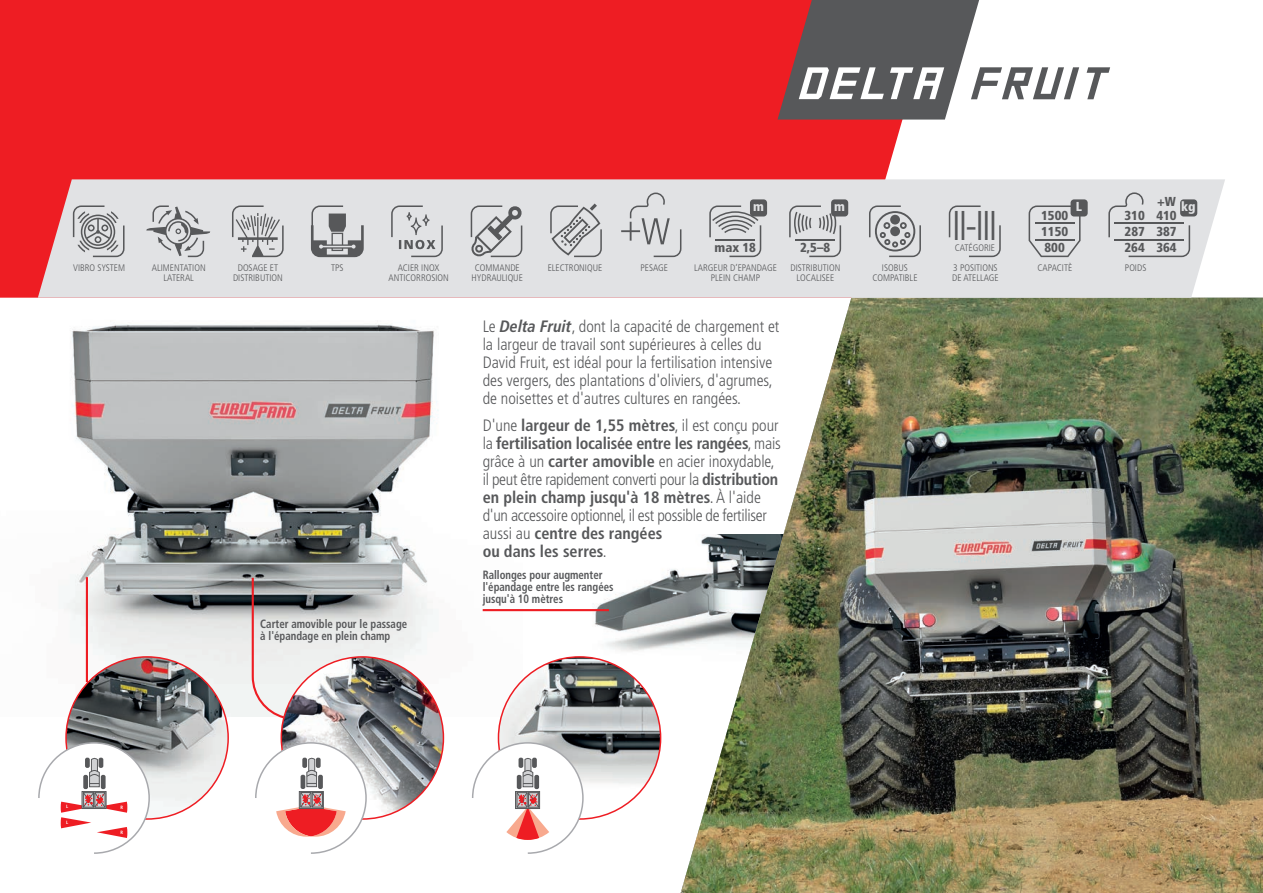
<style>
.page{position:relative;width:1263px;height:893px;background:#fff}
.page>*{position:absolute;margin:0;border:0;box-sizing:border-box;transform-origin:0 0}
.t1{font:300 condensed 41.55px "Frutiger LT Pro";color:#57585a}
.t2{font:300 condensed 16.5px/18px "Frutiger LT Pro";letter-spacing:-.02em;color:#57585a}
.t3{font:300 condensed 16.5px/18px "Frutiger LT Pro";color:#57585a}
.t4{font:900 condensed 13.05px "Frutiger";color:#57585a}
.t5{font:900 condensed 13.05px "Frutiger";color:#e1e2e4}
.t6{font:700 condensed 12px/12px "Frutiger LT Pro";color:#57585a;scale:.9 1}
.t7{font:300 condensed 9.45px/9.4px "Frutiger LT Pro";color:#57585a;text-align:center}
.t8{font:700 condensed 4.65px "Frutiger LT Pro";color:#fff}
.s1{font-weight:700;font-style:italic}
.s2{font-weight:700}
</style>
<div class="page">
<img style="left:63px;top:324px;width:460px;height:392px">
<img style="left:523px;top:569px;width:155px;height:88px">
<img style="left:678px;top:298px;width:585px;height:595px">
<div style="left:0;top:0;width:903px;height:298px;background:#ee1d23"></div>
<svg style="left:1087px;top:67px;width:23px;height:32px"></svg>
<svg style="left:38px;top:179px;width:1187px;height:119px;fill:#e1e2e4"></svg>
<svg style="left:709px;top:205px;width:52px;height:52px"></svg>
<div style="left:750px;top:199px;width:17px;height:17px;background:#57585a;border-radius:3px"></div>
<svg style="left:789px;top:205px;width:52px;height:52px"></svg>
<div style="left:831px;top:199px;width:17px;height:17px;background:#57585a;border-radius:3px"></div>
<svg style="left:550px;top:204px;width:52px;height:53px"></svg>
<svg style="left:146px;top:205px;width:64px;height:52px"></svg>
<svg style="left:73px;top:205px;width:52px;height:52px"></svg>
<svg style="left:232px;top:205px;width:52px;height:52px"></svg>
<svg style="left:391px;top:205px;width:52px;height:52px"></svg>
<svg style="left:471px;top:205px;width:51px;height:52px"></svg>
<svg style="left:311px;top:205px;width:53px;height:52px"></svg>
<svg style="left:621px;top:193px;width:60px;height:64px"></svg>
<svg style="left:869px;top:205px;width:52px;height:52px"></svg>
<svg style="left:949px;top:205px;width:52px;height:52px"></svg>
<svg style="left:1028px;top:205px;width:52px;height:52px"></svg>
<hr style="left:1034px;top:239px;width:40px;height:1px;background:#57585a">
<hr style="left:1034px;top:222px;width:40px;height:2px;background:#57585a">
<div style="left:1070px;top:199px;width:18px;height:17px;background:#57585a;border-radius:3px"></div>
<div style="left:1180px;top:199px;width:17px;height:17px;background:#57585a;border-radius:3px"></div>
<svg style="left:1108px;top:192px;width:82px;height:65px"></svg>
<svg style="left:777px;top:0;width:302px;height:120px"></svg>
<img style="left:281px;top:657px;width:162px;height:162px;border-radius:50%">
<img style="left:66px;top:657px;width:162px;height:162px;border-radius:50%">
<img style="left:498px;top:657px;width:163px;height:153px">
<svg style="left:38px;top:741px;width:113px;height:113px"></svg>
<svg style="left:255px;top:741px;width:112px;height:113px"></svg>
<svg style="left:472px;top:741px;width:112px;height:113px"></svg>
<svg style="left:251px;top:576px;width:35px;height:144px"></svg>
<hr style="left:483px;top:609px;width:126px;height:2px;background:#ee1d23">
<hr style="left:86px;top:577px;width:2px;height:105px;background:#ee1d23">
<p class="t5" style="left:753px;top:201px;width:12px">m</p>
<p class="t5" style="left:834px;top:201px;width:12px">m</p>
<h1 class="t1" style="left:952px;top:211px;width:48px">II-III</h1>
<p class="t4" style="left:1041px;top:210px;width:29px">1500</p>
<p class="t4" style="left:1041px;top:226px;width:29px">1150</p>
<p class="t5" style="left:1076px;top:201px;width:8px">L</p>
<p class="t4" style="left:1124px;top:210px;width:22px">310</p>
<p class="t4" style="left:1124px;top:226px;width:22px">287</p>
<p class="t4" style="left:1157px;top:196px;width:20px">+W</p>
<p class="t5" style="left:1181px;top:201px;width:16px">kg</p>
<p class="t4" style="left:1156px;top:210px;width:22px">410</p>
<p class="t4" style="left:1156px;top:226px;width:22px">387</p>
<p class="t4" style="left:715px;top:242px;width:43px">max 18</p>
<p class="t4" style="left:800px;top:242px;width:32px">2,5–8</p>
<p class="t7" style="left:955px;top:244px;width:42px">CATÉGORIE</p>
<p class="t4" style="left:1044px;top:242px;width:22px">800</p>
<p class="t4" style="left:1124px;top:242px;width:22px">264</p>
<p class="t4" style="left:1156px;top:242px;width:22px">364</p>
<p class="t7" style="left:640px;top:264px;width:29px">PESAGE</p>
<p class="t7" style="left:882px;top:264px;width:27px">ISOBUS</p>
<p class="t7" style="left:1037px;top:264px;width:36px">CAPACITÈ</p>
<p class="t7" style="left:1125px;top:264px;width:23px">POIDS</p>
<p class="t7" style="left:872px;top:274px;width:47px">COMPATIBLE</p>
<p class="t7" style="left:952px;top:264px;width:48px;text-align:left">3 POSITIONS<br>DE ATELLAGE</p>
<p class="t7" style="left:73px;top:264px;width:54px">VIBRO SYSTEM</p>
<p class="t7" style="left:152px;top:264px;width:55px">ALIMENTATION<br>LATERAL</p>
<p class="t7" style="left:233px;top:264px;width:51px">DOSAGE ET<br>DISTRIBUTION</p>
<p class="t7" style="left:331px;top:264px;width:14px">TPS</p>
<p class="t7" style="left:388px;top:264px;width:62px">ACIER INOX<br>ANTICORROSION</p>
<p class="t7" style="left:471px;top:264px;width:53px">COMMANDE<br>HYDRAULIQUE</p>
<p class="t7" style="left:548px;top:264px;width:56px">ELECTRONIQUE</p>
<p class="t7" style="left:694px;top:264px;width:84px">LARGEUR D’EPANDAGE<br>PLEIN CHAMP</p>
<p class="t7" style="left:790px;top:264px;width:51px">DISTRIBUTION<br>LOCALISEE</p>
<p class="t6" style="left:260px;top:619px;width:165px">Carter amovible pour le passage à l'épandage en plein champ</p>
<p class="t3" style="left:483px;top:319px;width:298px">Le <span class="s1">Delta Fruit</span>, dont la capacité de chargement et la largeur de travail sont supérieures à celles du David Fruit, est idéal pour la fertilisation intensive des vergers, des plantations d'oliviers, d'agrumes, de noisettes et d'autres cultures en rangées.</p>
<p class="t2" style="left:483px;top:418px;width:300px">D'une <span class="s2">largeur de 1,55 mètres</span>, il est conçu pour la <span class="s2">fertilisation localisée entre les rangées</span>, mais grâce à un <span class="s2">carter amovible</span> en acier inoxydable, il peut être rapidement converti pour la <span class="s2">distribution en plein champ jusqu'à 18 mètres</span>. À l'aide d'un accessoire optionnel, il est possible de fertiliser aussi au <span class="s2">centre des rangées<br>ou dans les serres</span>.</p>
<p class="t6" style="left:483px;top:570px;width:147px">Rallonges pour augmenter l'épandage entre les rangées jusqu'à 10 mètres</p>
<p class="t8" style="left:66px;top:805px;width:4px">L</p>
<p class="t8" style="left:120px;top:805px;width:4px">R</p>
<p class="t8" style="left:66px;top:821px;width:4px">L</p>
<p class="t8" style="left:120px;top:830px;width:4px">R</p>
</div>
